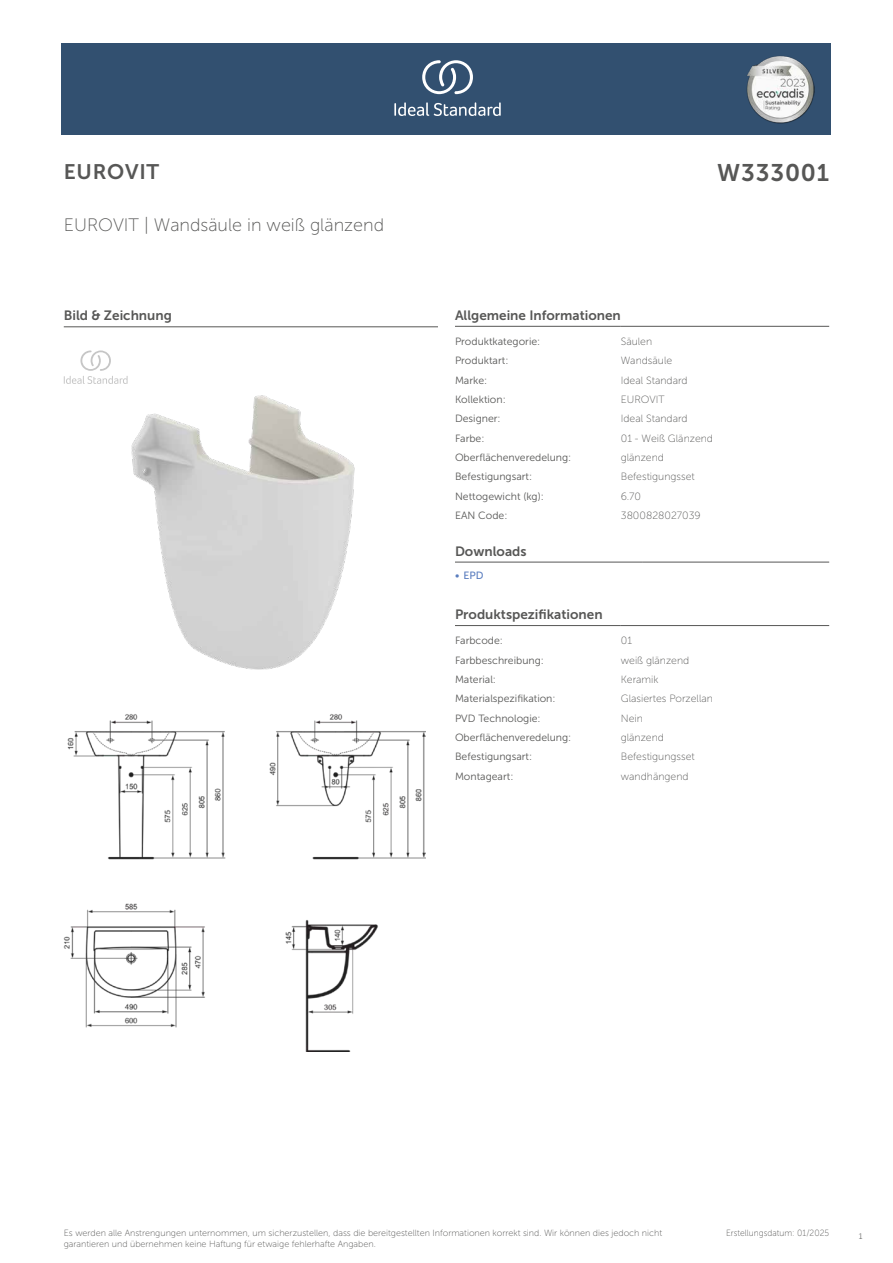
<style>
.page{position:relative;width:893px;height:1263px;background:#fff}
.page>*{position:absolute;margin:0;border:0;box-sizing:border-box;transform-origin:0 0}
.t1{font:24px "Museo Sans 700";letter-spacing:.035em;color:#575756}
.t2{font:21px "Museo Sans 700";letter-spacing:.035em;color:#575756}
.t3{font:18px "Museo Sans 100";color:#575756}
.t4{font:13.5px "Museo Sans 700";color:#575756}
.t5{font:10.5px "Museo Sans 300";color:#575756}
.t6{font:10.5px "Museo Sans 100";color:#575756}
.t7{font:10.5px "Museo Sans 500";color:#5b7ebf}
.t8{font:9px/10.8px "Museo Sans 100";color:#575756}
.t9{font:9px "Museo Sans 100";color:#575756;scale:.95 1}
.t10{font:300 9px "Calibri";color:#575756;scale:.95 1}
</style>
<div class="page">
<div style="left:62px;top:43px;width:769px;height:91px;background:#325070"></div>
<hr style="left:455px;top:326px;width:166px;height:1px;background:#575756">
<hr style="left:621px;top:326px;width:208px;height:1px;background:#575756">
<hr style="left:455px;top:562px;width:187px;height:1px;background:#575756">
<hr style="left:642px;top:562px;width:187px;height:1px;background:#575756">
<hr style="left:455px;top:625px;width:166px;height:1px;background:#575756">
<hr style="left:621px;top:625px;width:208px;height:1px;background:#575756">
<img style="left:64px;top:714px;width:361px;height:338px">
<hr style="left:64px;top:327px;width:374px;height:1px;background:#575756">
<svg style="left:64px;top:350px;width:64px;height:34px"></svg>
<img style="left:131px;top:395px;width:224px;height:275px">
<svg style="left:394px;top:102px;width:107px;height:14px"></svg>
<svg style="left:422px;top:60px;width:51px;height:34px"></svg>
<img style="left:746px;top:56px;width:68px;height:67px">
<h2 class="t2" style="left:64px;top:160px;width:97px">EUROVIT</h2>
<h1 class="t1" style="left:717px;top:160px;width:114px">W333001</h1>
<h3 class="t3" style="left:64px;top:215px;width:322px">EUROVIT | Wandsäule in weiß glänzend</h3>
<p class="t4" style="left:64px;top:308px;width:110px">Bild &amp; Zeichnung</p>
<p class="t4" style="left:455px;top:308px;width:167px">Allgemeine Informationen</p>
<p class="t5" style="left:455px;top:336px;width:87px">Produktkategorie:</p>
<p class="t6" style="left:621px;top:336px;width:33px">Säulen</p>
<p class="t5" style="left:455px;top:355px;width:55px">Produktart:</p>
<p class="t6" style="left:621px;top:355px;width:53px">Wandsäule</p>
<p class="t5" style="left:455px;top:374px;width:34px">Marke:</p>
<p class="t6" style="left:621px;top:374px;width:68px">Ideal Standard</p>
<p class="t5" style="left:455px;top:394px;width:52px">Kollektion:</p>
<p class="t6" style="left:621px;top:394px;width:45px">EUROVIT</p>
<p class="t5" style="left:455px;top:413px;width:47px">Designer:</p>
<p class="t6" style="left:621px;top:413px;width:68px">Ideal Standard</p>
<p class="t5" style="left:455px;top:432px;width:31px">Farbe:</p>
<p class="t6" style="left:621px;top:433px;width:94px">01 - Weiß Glänzend</p>
<p class="t5" style="left:455px;top:452px;width:118px">Oberflächenveredelung:</p>
<p class="t6" style="left:621px;top:452px;width:45px">glänzend</p>
<p class="t5" style="left:455px;top:471px;width:79px">Befestigungsart:</p>
<p class="t6" style="left:621px;top:471px;width:75px">Befestigungsset</p>
<p class="t5" style="left:455px;top:491px;width:90px">Nettogewicht (kg):</p>
<p class="t6" style="left:621px;top:491px;width:22px">6.70</p>
<p class="t5" style="left:455px;top:510px;width:54px">EAN Code:</p>
<p class="t6" style="left:621px;top:510px;width:81px">3800828027039</p>
<p class="t4" style="left:455px;top:543px;width:73px">Downloads</p>
<p class="t7" style="left:455px;top:569px;width:30px">• EPD</p>
<p class="t4" style="left:455px;top:607px;width:149px">Produktspezifikationen</p>
<p class="t5" style="left:455px;top:635px;width:49px">Farbcode:</p>
<p class="t6" style="left:621px;top:635px;width:13px">01</p>
<p class="t5" style="left:455px;top:654px;width:90px">Farbbeschreibung:</p>
<p class="t6" style="left:621px;top:654px;width:70px">weiß glänzend</p>
<p class="t5" style="left:455px;top:674px;width:43px">Material:</p>
<p class="t6" style="left:621px;top:674px;width:39px">Keramik</p>
<p class="t5" style="left:455px;top:693px;width:102px">Materialspezifikation:</p>
<p class="t6" style="left:621px;top:693px;width:94px">Glasiertes Porzellan</p>
<p class="t5" style="left:455px;top:712px;width:87px">PVD Technologie:</p>
<p class="t6" style="left:621px;top:712px;width:24px">Nein</p>
<p class="t5" style="left:455px;top:732px;width:118px">Oberflächenveredelung:</p>
<p class="t6" style="left:621px;top:732px;width:45px">glänzend</p>
<p class="t5" style="left:455px;top:751px;width:79px">Befestigungsart:</p>
<p class="t6" style="left:621px;top:751px;width:75px">Befestigungsset</p>
<p class="t5" style="left:455px;top:770px;width:60px">Montageart:</p>
<p class="t6" style="left:621px;top:770px;width:69px">wandhängend</p>
<p class="t8" style="left:64px;top:1227px;width:600px">Es werden alle Anstrengungen unternommen, um sicherzustellen, dass die bereitgestellten Informationen korrekt sind. Wir können dies jedoch nicht garantieren und übernehmen keine Haftung für etwaige fehlerhafte Angaben.</p>
<p class="t9" style="left:726px;top:1228px;width:110px">Erstellungsdatum: 01/2025</p>
<p class="t10" style="left:858px;top:1230px;width:6px">1</p>
</div>
